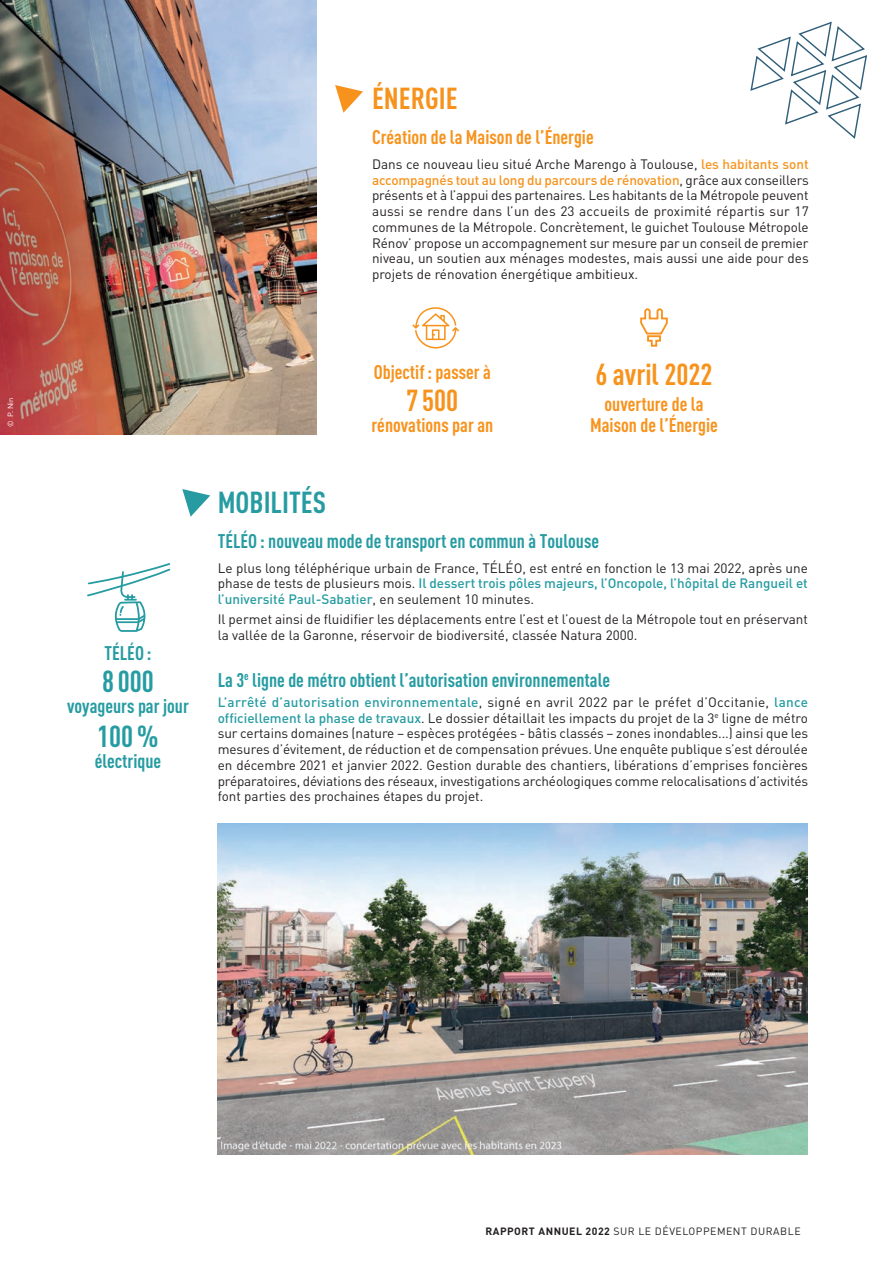
<style>
.page{position:relative;width:893px;height:1263px;background:#fff}
.page>*{position:absolute;margin:0;border:0;box-sizing:border-box;transform-origin:0 0}
.t1{font:700 30px "DIN Cond";color:#f7931d}
.t2{font:700 30px "DIN Cond";color:#269ca2}
.t3{font:700 19.5px "DIN Cond";color:#269ca2}
.t4{font:700 19.5px/21px "DIN Cond";color:#f7931d;text-align:center}
.t5{font:13.5px/15.8px "DIN";color:#231f20;text-align:justify}
.t6{font:10.5px "DIN";letter-spacing:.05em;color:#231f20}
.t7{font:7.5px "DIN";color:#fff}
.s1{font-weight:500;color:#f7931d}
.s2{font-weight:500;color:#269ca2}
.s3{font-weight:700}
</style>
<div class="page">
<img style="left:218px;top:824px;width:590px;height:331px">
<img style="left:0;top:0;width:316px;height:434px">
<svg style="left:750px;top:21px;width:117px;height:118px"></svg>
<svg style="left:412px;top:307px;width:47px;height:41px"></svg>
<svg style="left:640px;top:308px;width:28px;height:39px"></svg>
<svg style="left:87px;top:563px;width:83px;height:69px"></svg>
<svg style="left:182px;top:489px;width:28px;height:28px"></svg>
<svg style="left:335px;top:85px;width:28px;height:28px"></svg>
<p class="t7" style="left:6px;top:427px;width:31px;rotate:-90deg">© P. Nin</p>
<h1 class="t1" style="left:372px;top:80px;width:87px">ÉNERGIE</h1>
<h2 class="t4" style="left:372px;top:126px;width:223px">Création de la Maison de l’Énergie</h2>
<p class="t5" style="left:372px;top:156px;width:438px">Dans ce nouveau lieu situé Arche Marengo à Toulouse, <span class="s1">les habitants sont accompagnés tout au long du parcours de rénovation</span>, grâce aux conseillers présents et à l’appui des partenaires. Les habitants de la Métropole peuvent aussi se rendre dans l’un des 23 accueils de proximité répartis sur 17 communes de la Métropole. Concrètement, le guichet Toulouse Métropole Rénov’ propose un accompagnement sur mesure par un conseil de premier niveau, un soutien aux ménages modestes, mais aussi une aide pour des projets de rénovation énergétique ambitieux.</p>
<h2 class="t3" style="left:104px;top:641px;width:49px">TÉLÉO :</h2>
<h1 class="t2" style="left:102px;top:663px;width:53px">8 000</h1>
<h2 class="t3" style="left:67px;top:694px;width:123px">voyageurs par jour</h2>
<h1 class="t2" style="left:97px;top:718px;width:63px">100%</h1>
<h2 class="t3" style="left:95px;top:749px;width:68px">électrique</h2>
<h2 class="t4" style="left:374px;top:361px;width:119px">Objectif: passer à</h2>
<h1 class="t1" style="left:406px;top:382px;width:53px">7 500</h1>
<h2 class="t4" style="left:371px;top:414px;width:123px">rénovations par an</h2>
<h1 class="t1" style="left:596px;top:356px;width:118px">6 avril 2022</h1>
<h2 class="t4" style="left:590px;top:393px;width:129px">ouverture de la<br>Maison de l’Énergie</h2>
<h1 class="t2" style="left:218px;top:484px;width:110px">MOBILITÉS</h1>
<h2 class="t3" style="left:218px;top:530px;width:383px">TÉLÉO : nouveau mode de transport en commun à Toulouse</h2>
<p class="t5" style="left:218px;top:560px;width:592px">Le plus long téléphérique urbain de France, TÉLÉO, est entré en fonction le 13 mai 2022, après une phase de tests de plusieurs mois. <span class="s2">Il dessert trois pôles majeurs, l’Oncopole, l’hôpital de Rangueil et l’université Paul-Sabatier</span>, en seulement 10 minutes.</p>
<p class="t5" style="left:218px;top:611px;width:592px">Il permet ainsi de fluidifier les déplacements entre l’est et l’ouest de la Métropole tout en préservant la vallée de la Garonne, réservoir de biodiversité, classée Natura 2000.</p>
<h2 class="t3" style="left:218px;top:668px;width:394px">La 3<sup>e</sup> ligne de métro obtient l’autorisation environnementale</h2>
<p class="t5" style="left:218px;top:694px;width:592px"><span class="s2">L’arrêté d’autorisation environnementale</span>, signé en avril 2022 par le préfet d’Occitanie, <span class="s2">lance officiellement la phase de travaux</span>. Le dossier détaillait les impacts du projet de la 3<sup>e</sup> ligne de métro sur certains domaines (nature – espèces protégées - bâtis classés – zones inondables...) ainsi que les mesures d’évitement, de réduction et de compensation prévues.Une enquête publique s’est déroulée en décembre 2021 et janvier 2022. Gestion durable des chantiers, libérations d’emprises foncières préparatoires, déviations des réseaux, investigations archéologiques comme relocalisations d’activités font parties des prochaines étapes du projet.</p>
<p class="t6" style="left:485px;top:1225px;width:317px"><span class="s3">RAPPORT ANNUEL 2022</span> SUR LE DÉVELOPPEMENT DURABLE</p>
</div>
